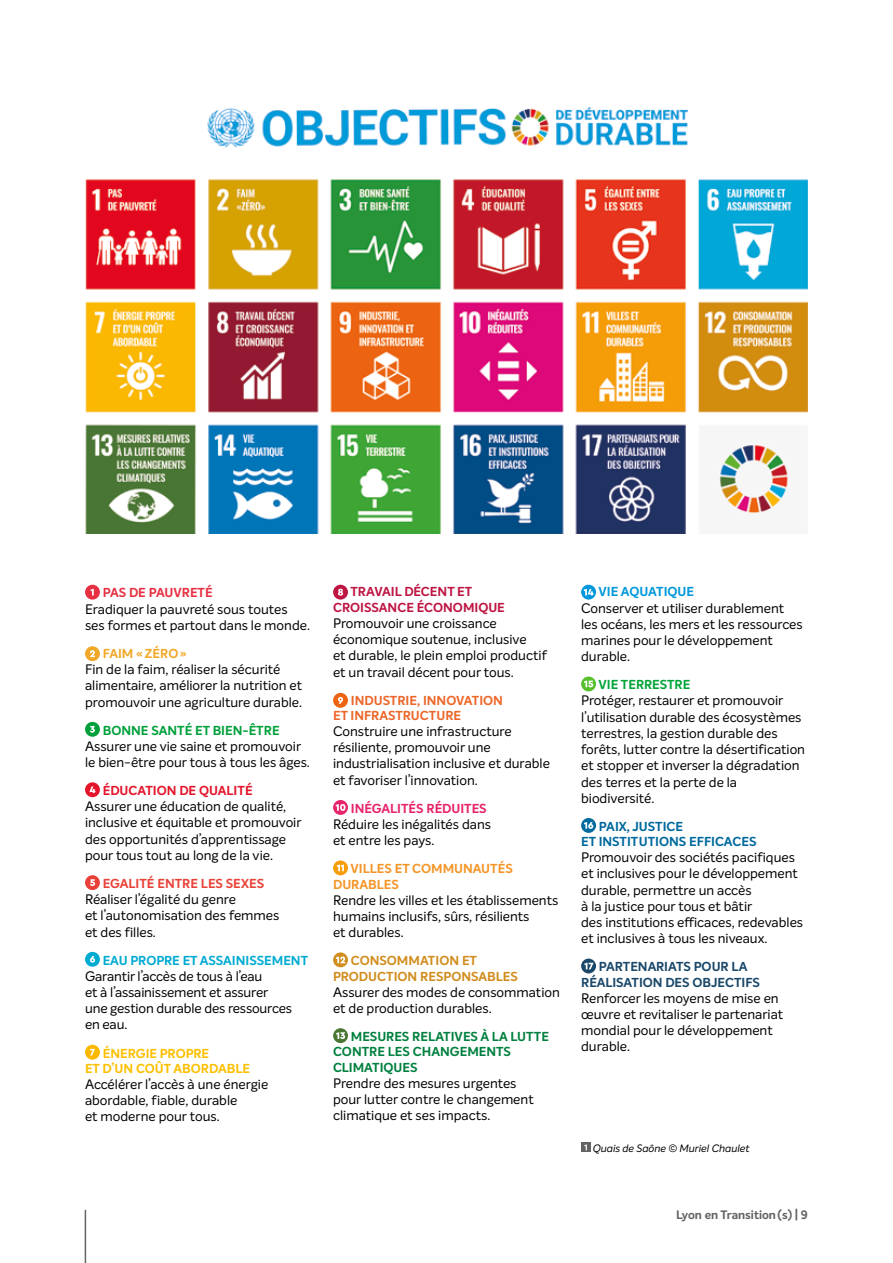
<style>
.page{position:relative;width:893px;height:1263px;background:#fff}
.page>*{position:absolute;margin:0;border:0;box-sizing:border-box;transform-origin:0 0}
.t1{font:13.5px/16.2px "Intelo";color:#000}
.t2{font:700 12.75px/15.3px "Intelo";color:#00803f}
.t3{font:700 12.75px/15.3px "Intelo";color:#1a486a}
.t4{font:700 12.75px/15.3px "Intelo";color:#ec672a}
.t5{font:700 12.75px/15.3px "Intelo";color:#d18d1e}
.t6{font:700 12.75px/15.3px "Intelo";color:#be1542}
.t7{font:700 12.75px "Intelo";color:#00699e}
.t8{font:700 12.75px/15.3px "Intelo";color:#fcc000}
.t9{font:700 12.75px/15.3px "Intelo";color:#f49528}
.t10{font:700 12.75px "Intelo";color:#00abd2}
.t11{font:700 12.75px "Intelo";color:#00a03b}
.t12{font:700 12.75px "Intelo";color:#e84238}
.t13{font:700 12.75px "Intelo";color:#e4152b}
.t14{font:700 12.75px "Intelo";color:#e7236b}
.t15{font:700 12.75px "Intelo";color:#e73043}
.t16{font:700 12.75px "Intelo";color:#0098db}
.t17{font:700 12.75px "Intelo";color:#00a538}
.t18{font:700 12.75px "Intelo";color:#f1a829}
.t19{font:700 12px "Intelo";letter-spacing:-.015em;color:#646363}
.t20{font:italic 10.5px "Intelo";color:#000}
</style>
<div class="page">
<hr style="left:85px;top:1210px;width:1px;height:53px;background:#646363">
<div style="left:581px;top:1143px;width:10px;height:9px;background:#646363"></div>
<svg style="left:584px;top:1144px;width:3px;height:6px"></svg>
<div style="left:85px;top:585px;width:15px;height:15px;background:#e73043;border-radius:50%"></div>
<svg style="left:90px;top:589px;width:4px;height:6px"></svg>
<div style="left:85px;top:646px;width:15px;height:15px;background:#f1a829;border-radius:50%"></div>
<svg style="left:90px;top:650px;width:5px;height:7px"></svg>
<svg style="left:85px;top:722px;width:15px;height:15px"></svg>
<svg style="left:90px;top:726px;width:5px;height:7px"></svg>
<div style="left:85px;top:782px;width:15px;height:15px;background:#e4152b;border-radius:50%"></div>
<svg style="left:90px;top:786px;width:5px;height:7px"></svg>
<div style="left:85px;top:875px;width:15px;height:15px;background:#e84238;border-radius:50%"></div>
<svg style="left:90px;top:879px;width:5px;height:7px"></svg>
<div style="left:85px;top:952px;width:15px;height:15px;background:#00abd2;border-radius:50%"></div>
<svg style="left:90px;top:956px;width:5px;height:7px"></svg>
<div style="left:85px;top:1045px;width:15px;height:14px;background:#fbb800;border-radius:50%"></div>
<svg style="left:90px;top:1049px;width:5px;height:6px"></svg>
<div style="left:333px;top:585px;width:15px;height:15px;background:#be1542;border-radius:50%"></div>
<svg style="left:338px;top:589px;width:5px;height:7px"></svg>
<div style="left:333px;top:693px;width:15px;height:15px;background:#ec6411;border-radius:50%"></div>
<svg style="left:338px;top:697px;width:5px;height:7px"></svg>
<div style="left:333px;top:800px;width:15px;height:15px;background:#e7236b;border-radius:50%"></div>
<svg style="left:336px;top:804px;width:10px;height:7px"></svg>
<div style="left:333px;top:860px;width:15px;height:15px;background:#f59d0b;border-radius:50%"></div>
<svg style="left:337px;top:864px;width:7px;height:7px"></svg>
<svg style="left:333px;top:952px;width:15px;height:15px"></svg>
<svg style="left:336px;top:956px;width:9px;height:7px"></svg>
<div style="left:333px;top:1028px;width:15px;height:15px;background:#4b7735;border-radius:50%"></div>
<svg style="left:336px;top:1032px;width:9px;height:7px"></svg>
<svg style="left:581px;top:585px;width:15px;height:15px"></svg>
<svg style="left:584px;top:589px;width:9px;height:6px"></svg>
<svg style="left:581px;top:676px;width:15px;height:15px"></svg>
<svg style="left:584px;top:681px;width:9px;height:6px"></svg>
<svg style="left:581px;top:818px;width:15px;height:15px"></svg>
<svg style="left:584px;top:822px;width:9px;height:7px"></svg>
<svg style="left:581px;top:958px;width:15px;height:15px"></svg>
<svg style="left:584px;top:963px;width:9px;height:6px"></svg>
<img style="left:85px;top:106px;width:723px;height:428px">
<p class="t15" style="left:103px;top:585px;width:111px">PAS DE PAUVRETÉ</p>
<p class="t1" style="left:85px;top:601px;width:227px">Eradiquer la pauvreté sous toutes ses formes et partout dans le monde.</p>
<p class="t18" style="left:103px;top:645px;width:86px">FAIM «ZÉRO»</p>
<p class="t1" style="left:85px;top:661px;width:219px">Fin de la faim, réaliser la sécurité alimentaire, améliorer la nutrition et promouvoir une agriculture durable.</p>
<p class="t11" style="left:103px;top:722px;width:178px">BONNE SANTÉ ET BIEN-ÊTRE</p>
<p class="t1" style="left:85px;top:738px;width:226px">Assurer une vie saine et promouvoir le bien-être pour tous à tous les âges.</p>
<p class="t13" style="left:103px;top:782px;width:9px">ÉDU</p>
<p class="t13" style="left:129px;top:782px;width:125px">CATION DE QUALITÉ</p>
<p class="t1" style="left:85px;top:798px;width:218px">Assurer une éducation de qualité, inclusive et équitable et promouvoir des opportunités d’apprentissage pour tous tout au long de la vie.</p>
<p class="t12" style="left:103px;top:875px;width:162px">EGALITÉ ENTRE LES SEXES</p>
<p class="t1" style="left:85px;top:891px;width:196px">Réaliser l’égalité du genre<br>et l’autonomisation des femmes et des filles.</p>
<p class="t10" style="left:103px;top:952px;width:205px">EAU PROPRE ET ASSAINISSEMENT</p>
<p class="t1" style="left:85px;top:968px;width:208px">Garantir l’accès de tous à l’eau<br>et à l’assainissement et assurer une gestion durable des ressources en eau.</p>
<p class="t8" style="left:85px;top:1046px;width:167px;text-indent:18px">ÉNERGIE PROPRE<br>ET D’UN COÛT ABORDABLE</p>
<p class="t1" style="left:85px;top:1076px;width:185px">Accélérer l’accès à une énergie abordable, fiable, durable<br>et moderne pour tous.</p>
<p class="t6" style="left:333px;top:584px;width:173px;text-indent:17px">TRAVAIL DÉCENT ET<br>CROISSANCE ÉCONOMIQUE</p>
<p class="t1" style="left:333px;top:615px;width:215px">Promouvoir une croissance économique soutenue, inclusive<br>et durable, le plein emploi productif et un travail décent pour tous.</p>
<p class="t4" style="left:351px;top:693px;width:23px">INDUST</p>
<p class="t4" style="left:333px;top:693px;width:171px;text-indent:64px">RIE, INNOVATION<br>ET INFRASTRUCTU RE</p>
<p class="t1" style="left:333px;top:723px;width:218px">Construire une infrastructure résiliente, promouvoir une industrialisation inclusive et durable et favoriser l’innovation.</p>
<p class="t14" style="left:351px;top:800px;width:136px">I NÉGALITÉS RÉDU ITES</p>
<p class="t1" style="left:333px;top:816px;width:159px">Réduire les inégalités dans et entre les pays.</p>
<p class="t9" style="left:333px;top:861px;width:180px;text-indent:17px">VILLES ET COMMUNAUTÉS<br>DU RABLES</p>
<p class="t1" style="left:333px;top:892px;width:227px">Rendre les villes et les établissements humains inclusifs, sûrs, résilients<br>et durables.</p>
<p class="t5" style="left:333px;top:953px;width:185px;text-indent:18px">CONSOMMATION ET<br>PRODUCTION RESPONSABLES</p>
<p class="t1" style="left:333px;top:984px;width:228px">Assurer des modes de consommation et de production durables.</p>
<p class="t2" style="left:351px;top:1029px;width:168px">M ESU RES RELATIVES À LA LUTT</p>
<p class="t2" style="left:541px;top:1029px;width:9px">E</p>
<p class="t2" style="left:333px;top:1044px;width:172px">CONTRE LES CHANGEMENTS<br>CLIMATIQUES</p>
<p class="t1" style="left:333px;top:1075px;width:202px">Prendre des mesures urgentes pour lutter contre le changement climatique et ses impacts.</p>
<p class="t16" style="left:599px;top:584px;width:97px">VIE AQUATIQUE</p>
<p class="t1" style="left:581px;top:600px;width:223px">Conserver et utiliser durablement les océans, les mers et les ressources marines pour le développement durable.</p>
<p class="t17" style="left:599px;top:677px;width:93px">VIE TERRESTRE</p>
<p class="t1" style="left:581px;top:693px;width:225px">Protéger, restaurer et promouvoir l’utilisation durable des écosystèmes terrestres, la gestion durable des forêts, lutter contre la désertification et stopper et inverser la dégradation des terres et la perte de la biodiversité.</p>
<p class="t7" style="left:599px;top:818px;width:49px">PAIX, JUST</p>
<p class="t7" style="left:663px;top:818px;width:22px">ICE</p>
<p class="t7" style="left:581px;top:833px;width:59px">ET INSTITUT</p>
<p class="t7" style="left:655px;top:833px;width:101px">IONS EFFICACES</p>
<p class="t1" style="left:581px;top:849px;width:223px">Promouvoir des sociétés pacifiques et inclusives pour le développement durable, permettre un accès<br>à la justice pour tous et bâtir<br>des institutions efficaces, redevables et inclusives à tous les niveaux.</p>
<p class="t3" style="left:581px;top:959px;width:172px;text-indent:18px">PARTENARIATS POUR LA<br>RÉALISATION DES OBJECTIFS</p>
<p class="t1" style="left:581px;top:990px;width:203px">Renforcer les moyens de mise en œuvre et revitaliser le partenariat mondial pour le développement durable.</p>
<p class="t20" style="left:593px;top:1142px;width:158px">Quais de Saône © Muriel Chaulet</p>
<p class="t19" style="left:676px;top:1207px;width:133px">LYON EN TRANSITION(S) | 9</p>
</div>
